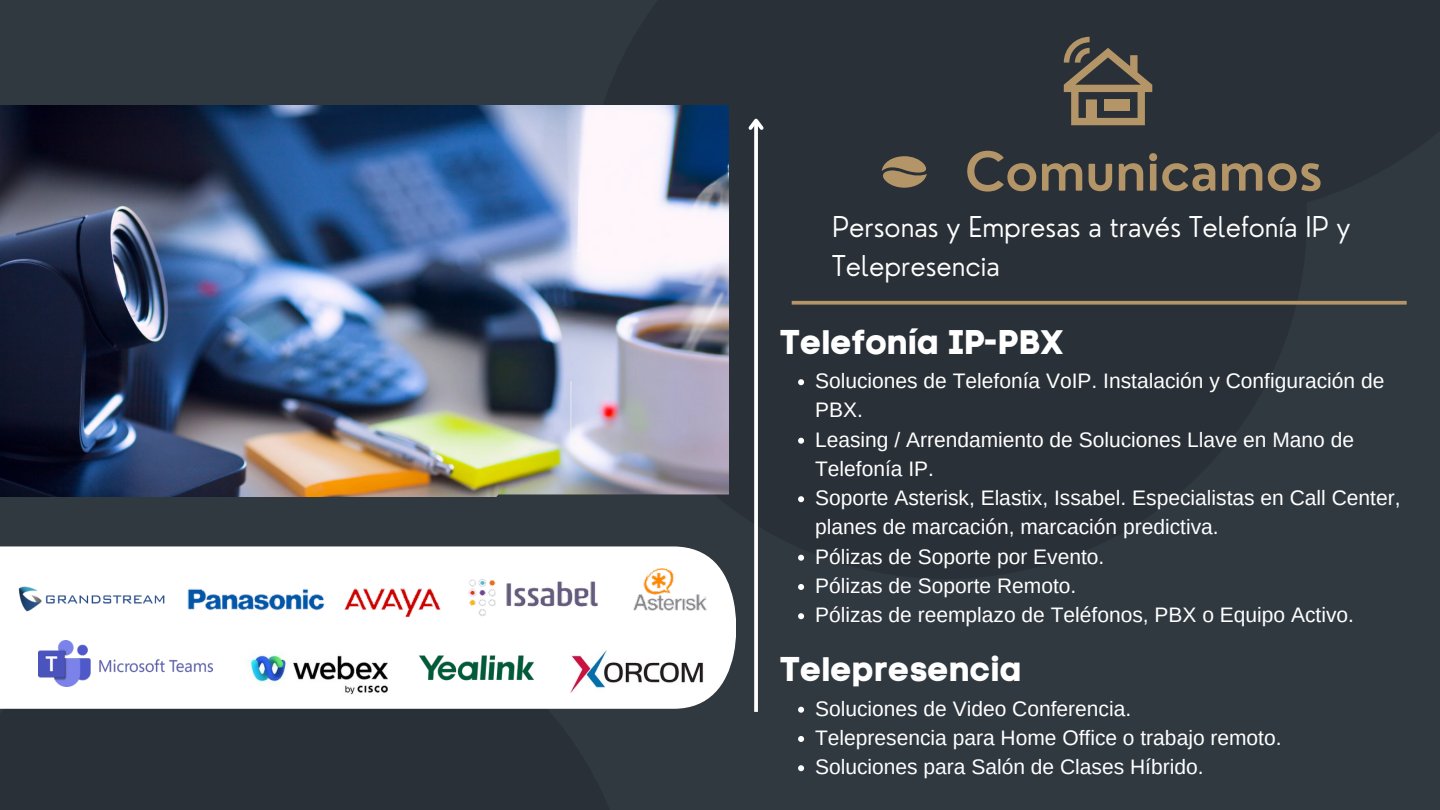
<style>
.page{position:relative;width:1440px;height:810px;background:#303840}
.page>*{position:absolute;margin:0;border:0;box-sizing:border-box;transform-origin:0 0}
.t1{font:600 52px "Nourd";color:#b49567}
.t2{font:34px "Code Pro Bold LC";color:#fff}
.t3{font:300 28px/39px "Nourd";color:#fff}
.t4{font:21px/29.2px "Arimo";color:#fff}
</style>
<div class="page">
<div style="left:0;top:586px;width:637px;height:224px;background:#2a3037"></div>
<div style="left:0;top:546px;width:736px;height:163px;background:#fff"></div>
<svg style="left:585px;top:300px;width:722px;height:279px;fill:#2a3037"></svg>
<div style="left:845px;top:0;width:595px;height:217px;background:#2a3037"></div>
<svg style="left:754px;top:133px;width:4px;height:579px"></svg>
<svg style="left:748px;top:118px;width:16px;height:15px"></svg>
<img style="left:0;top:105px;width:729px;height:391px">
<img style="left:161px;top:567px;width:568px;height:57px">
<svg style="left:1064px;top:37px;width:88px;height:88px"></svg>
<svg style="left:882px;top:156px;width:45px;height:32px"></svg>
<svg style="left:792px;top:301px;width:615px;height:4px;fill:#b49567"></svg>
<img style="left:38px;top:640px;width:174px;height:46px">
<img style="left:239px;top:640px;width:149px;height:57px">
<img style="left:569px;top:650px;width:135px;height:43px">
<img style="left:417px;top:655px;width:121px;height:26px">
<div style="left:9px;top:557px;width:152px;height:75px;background:#fff;border-radius:3px"></div>
<img style="left:18px;top:579px;width:150px;height:40px">
<svg style="left:798px;top:379px;width:6px;height:6px"></svg>
<svg style="left:798px;top:438px;width:6px;height:6px"></svg>
<svg style="left:798px;top:496px;width:6px;height:6px"></svg>
<svg style="left:798px;top:555px;width:6px;height:6px"></svg>
<svg style="left:798px;top:584px;width:6px;height:6px"></svg>
<svg style="left:798px;top:613px;width:6px;height:6px"></svg>
<svg style="left:798px;top:707px;width:6px;height:6px"></svg>
<svg style="left:798px;top:736px;width:6px;height:6px"></svg>
<svg style="left:798px;top:765px;width:6px;height:6px"></svg>
<h1 class="t1" style="left:965px;top:139px;width:359px">Comunicamos</h1>
<h3 class="t3" style="left:832px;top:207px;width:520px">Personas y Empresas a través Telefonía IP y<br>Telepresencia</h3>
<h2 class="t2" style="left:779px;top:321px;width:286px">Telefonía IP-PBX</h2>
<p class="t4" style="left:815px;top:366px;width:587px">Soluciones de Telefonía VoIP. Instalación y Configuración de PBX.<br>Leasing / Arrendamiento de Soluciones Llave en Mano de Telefonía IP.<br>Soporte Asterisk, Elastix, Issabel. Especialistas en Call Center, planes de marcación, marcación predictiva.<br>Pólizas de Soporte por Evento.<br>Pólizas de Soporte Remoto.<br>Pólizas de reemplazo de Teléfonos, PBX o Equipo Activo.</p>
<h2 class="t2" style="left:779px;top:649px;width:244px">Telepresencia</h2>
<p class="t4" style="left:815px;top:694px;width:468px">Soluciones de Video Conferencia.<br>Telepresencia para Home Office o trabajo remoto.<br>Soluciones para Salón de Clases Híbrido.</p>
</div>
